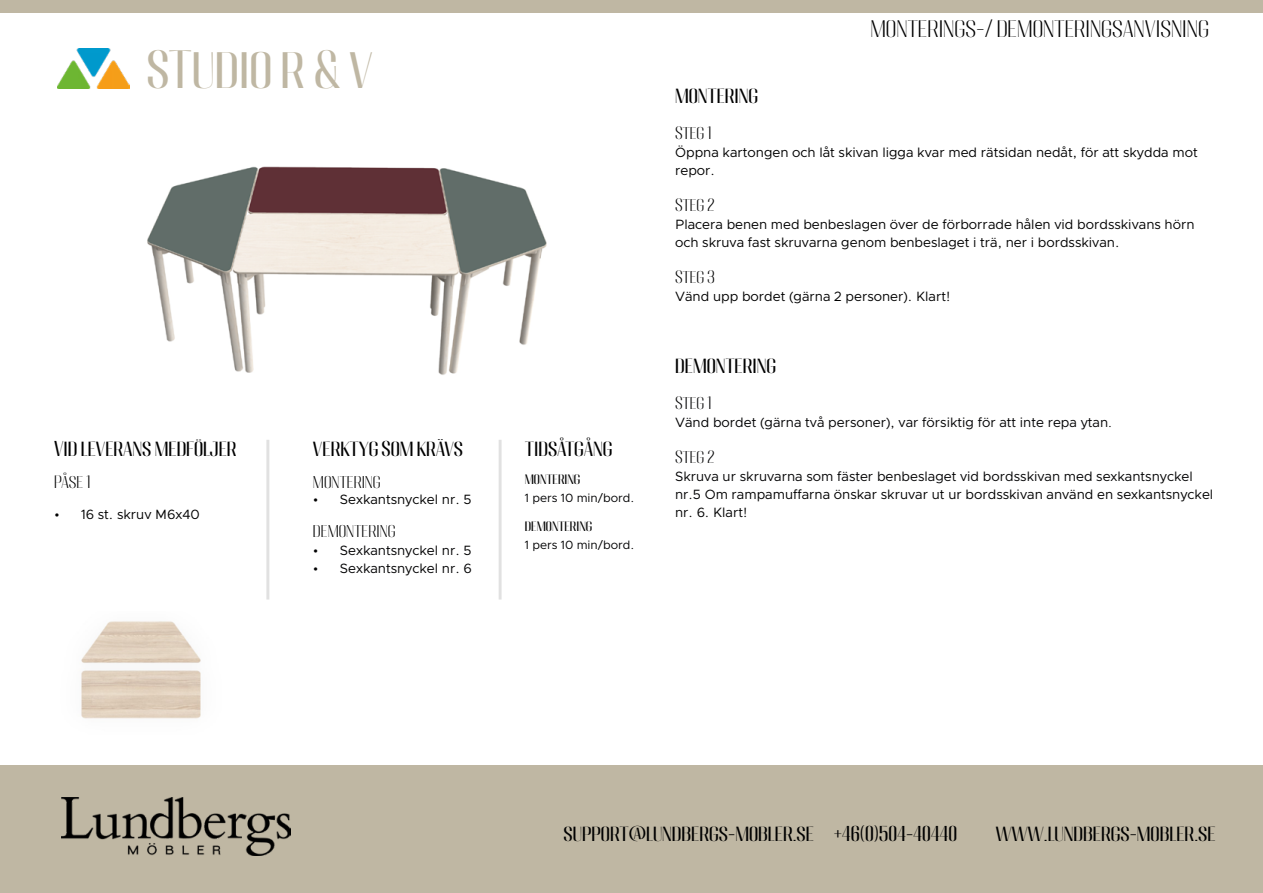
<style>
.page{position:relative;width:1263px;height:893px;background:#fff}
.page>*{position:absolute;margin:0;border:0;box-sizing:border-box;transform-origin:0 0}
.t1{font:45px "Migha";color:#bfb7a3}
.t2{font:300 21px "Migha";color:#000}
.t3{font:18px "Migha";color:#000}
.t4{font:300 15px "Migha";letter-spacing:-.01em;color:#000}
.t5{font:300 15px "Migha";letter-spacing:-.02em;color:#020203}
.t6{font:13.5px/18px "Clarity City";color:#000}
.t7{font:13.5px "Clarity City";color:#020203}
.t8{font:12px "Clarity City";color:#020203}
.t9{font:12px "Migha";color:#000}
.s1{font-size:12px}
.s2{color:#020203}
</style>
<div class="page">
<div style="left:0;top:765px;width:1263px;height:128px;background:#bfb7a3"></div>
<div style="left:0;top:0;width:1263px;height:13px;background:#bfb7a3"></div>
<img style="left:62px;top:797px;width:228px;height:58px">
<img style="left:58px;top:48px;width:72px;height:41px">
<img style="left:147px;top:166px;width:400px;height:209px">
<img style="left:81px;top:621px;width:120px;height:98px">
<hr style="left:266px;top:440px;width:3px;height:160px;background:#000">
<hr style="left:499px;top:440px;width:3px;height:160px;background:#000">
<h1 class="t1" style="left:146px;top:40px;width:228px">STUDIO R &amp; V</h1>
<h3 class="t3" style="left:54px;top:436px;width:184px">VID LEVERANS MEDFÖLJER</h3>
<p class="t4" style="left:54px;top:472px;width:38px">PÅSE 1</p>
<p class="t6" style="left:54px;top:505px;width:147px">• 16 st. skruv M6x40</p>
<h3 class="t3" style="left:313px;top:436px;width:152px">VERKTYG SOM KRÄVS</h3>
<p class="t4" style="left:313px;top:472px;width:69px">MONTERING</p>
<p class="t6" style="left:313px;top:491px;width:160px">• Sexkantsnyckel nr. 5</p>
<p class="t4" style="left:313px;top:520px;width:84px">DEMONTERING</p>
<p class="t7" style="left:313px;top:542px;width:160px">• Sexkantsnyckel nr. 5</p>
<p class="t7" style="left:313px;top:560px;width:160px">• Sexkantsnyckel nr. 6</p>
<h3 class="t3" style="left:525px;top:436px;width:89px">TIDSÅTGÅNG</h3>
<p class="t9" style="left:525px;top:471px;width:57px">MONTERING</p>
<p class="t8" style="left:525px;top:491px;width:111px">1 pers 10 min/bord.</p>
<p class="t9" style="left:525px;top:518px;width:69px">DEMONTERING</p>
<p class="t8" style="left:525px;top:538px;width:111px">1 pers 10 min/bord.</p>
<h2 class="t2" style="left:870px;top:14px;width:340px">MONTERINGS-/ DEMONTERINGSANVISNING</h2>
<h3 class="t3" style="left:675px;top:84px;width:85px">MONTERING</h3>
<p class="t4" style="left:675px;top:123px;width:38px">STEG 1</p>
<p class="t6" style="left:675px;top:144px;width:524px">Öppna kartongen och låt skivan ligga kvar med rätsidan nedåt, för att skydda mot repor.</p>
<p class="t4" style="left:675px;top:195px;width:41px">STEG 2</p>
<p class="t6" style="left:675px;top:216px;width:521px">Placera benen med benbeslagen över de förborrade hålen vid bordsskivans hörn och skruva fast skruvarna genom benbeslaget i trä, ner i bordsskivan.</p>
<p class="t4" style="left:675px;top:267px;width:41px">STEG 3</p>
<p class="t6" style="left:675px;top:288px;width:277px">Vänd upp bordet (gärna 2 personer). Klart!</p>
<h3 class="t3" style="left:675px;top:354px;width:103px">DEMONTERING</h3>
<p class="t5" style="left:675px;top:393px;width:38px">STEG 1</p>
<p class="t7" style="left:675px;top:414px;width:438px">Vänd bordet (gärna två personer), var försiktig för att inte repa ytan<span class="s1">.</span></p>
<p class="t5" style="left:675px;top:447px;width:41px">STEG 2</p>
<p class="t6" style="left:675px;top:468px;width:540px"><span class="s2">Skruva ur skruvarna som fäster benbeslaget vid bordsskivan med sexkantsnyckel nr.5</span> Om rampamuffarna önskar skruvar ut ur bordsskivan använd en sexkantsnyckel nr. 6. Klart!</p>
<h3 class="t3" style="left:564px;top:822px;width:395px">SUPPORT@LUNDBERGS-MOBLER.SE +46(0)504-40440</h3>
<h3 class="t3" style="left:996px;top:822px;width:221px">WWW.LUNDBERGS-MOBLER.SE</h3>
</div>
